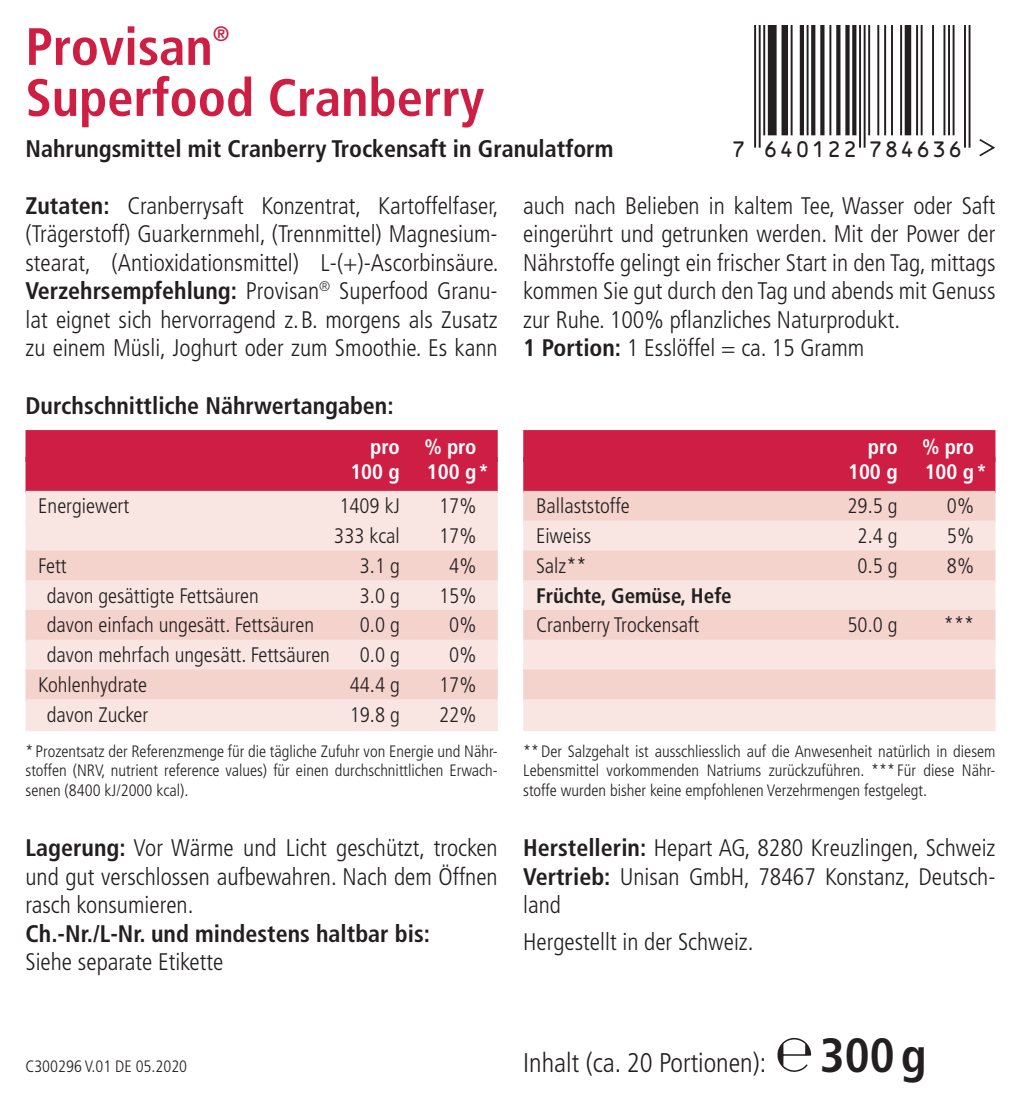
<style>
.page{position:relative;width:1021px;height:1106px;background:#fff}
.page>*{position:absolute;margin:0;border:0;box-sizing:border-box;transform-origin:0 0}
.t1{font:700 condensed 52.5px "Frutiger";color:#ce1e43}
.t2{font:300 condensed 27px "Frutiger";color:#231f20}
.t3{font:300 condensed 24px/28.5px "Frutiger";color:#231f20;text-align:justify}
.t4{font:700 condensed 24px "Frutiger";color:#231f20}
.t5{font:300 condensed 21px "Frutiger";color:#231f20}
.t6{font:700 condensed 21px/25.5px "Frutiger";color:#fff}
.t7{font:700 condensed 21px "Frutiger";color:#231f20}
.t8{font:700 condensed 21px "Frutiger";color:#ce1e43}
.t9{font:20.4px "OCRB";letter-spacing:.055em;color:#231f20}
.t10{font:300 condensed 16.5px/19.5px "Frutiger";color:#231f20;text-align:justify}
.s1{font-weight:700}
.s2{font-weight:700;font-size:48px}
</style>
<div class="page">
<hr style="left:754px;top:26px;width:2px;height:122px;background:#231f20">
<hr style="left:758px;top:26px;width:2px;height:122px;background:#231f20">
<hr style="left:763px;top:26px;width:2px;height:109px;background:#231f20">
<div style="left:767px;top:26px;width:9px;height:109px;background:#231f20"></div>
<div style="left:781px;top:26px;width:7px;height:109px;background:#231f20"></div>
<hr style="left:790px;top:26px;width:2px;height:109px;background:#231f20">
<div style="left:799px;top:26px;width:5px;height:109px;background:#231f20"></div>
<hr style="left:806px;top:26px;width:2px;height:109px;background:#231f20">
<svg style="left:811px;top:26px;width:4px;height:109px"></svg>
<svg style="left:820px;top:26px;width:4px;height:109px"></svg>
<hr style="left:829px;top:26px;width:2px;height:109px;background:#231f20">
<svg style="left:836px;top:26px;width:4px;height:109px"></svg>
<svg style="left:845px;top:26px;width:4px;height:109px"></svg>
<svg style="left:852px;top:26px;width:4px;height:109px"></svg>
<hr style="left:859px;top:26px;width:2px;height:122px;background:#231f20">
<hr style="left:863px;top:26px;width:2px;height:122px;background:#231f20">
<hr style="left:868px;top:26px;width:2px;height:109px;background:#231f20">
<hr style="left:877px;top:26px;width:2px;height:109px;background:#231f20">
<hr style="left:884px;top:26px;width:2px;height:109px;background:#231f20">
<hr style="left:891px;top:26px;width:2px;height:109px;background:#231f20">
<hr style="left:900px;top:26px;width:2px;height:109px;background:#231f20">
<div style="left:904px;top:26px;width:7px;height:109px;background:#231f20"></div>
<hr style="left:916px;top:26px;width:2px;height:109px;background:#231f20">
<hr style="left:920px;top:26px;width:2px;height:109px;background:#231f20">
<hr style="left:932px;top:26px;width:2px;height:109px;background:#231f20">
<hr style="left:943px;top:26px;width:2px;height:109px;background:#231f20">
<hr style="left:948px;top:26px;width:2px;height:109px;background:#231f20">
<hr style="left:952px;top:26px;width:2px;height:109px;background:#231f20">
<hr style="left:964px;top:26px;width:1px;height:122px;background:#231f20">
<hr style="left:968px;top:26px;width:2px;height:122px;background:#231f20">
<svg style="left:979px;top:139px;width:16px;height:18px"></svg>
<div style="left:26px;top:430px;width:471px;height:32px;background:#ce1e43"></div>
<div style="left:26px;top:457px;width:471px;height:36px;background:#ce1e43"></div>
<div style="left:26px;top:491px;width:471px;height:32px;background:#f9e5e1"></div>
<div style="left:26px;top:520px;width:471px;height:32px;background:#f9e5e1"></div>
<div style="left:26px;top:550px;width:471px;height:32px;background:#f5d3cd"></div>
<div style="left:26px;top:580px;width:471px;height:32px;background:#f9e5e1"></div>
<div style="left:26px;top:610px;width:471px;height:32px;background:#f5d3cd"></div>
<div style="left:26px;top:639px;width:471px;height:32px;background:#f9e5e1"></div>
<div style="left:26px;top:669px;width:471px;height:32px;background:#f5d3cd"></div>
<div style="left:26px;top:699px;width:471px;height:32px;background:#f9e5e1"></div>
<svg style="left:777px;top:1037px;width:34px;height:34px"></svg>
<div style="left:523px;top:430px;width:472px;height:32px;background:#ce1e43"></div>
<div style="left:523px;top:457px;width:472px;height:36px;background:#ce1e43"></div>
<div style="left:523px;top:491px;width:472px;height:32px;background:#f5d3cd"></div>
<div style="left:523px;top:520px;width:472px;height:32px;background:#f9e5e1"></div>
<div style="left:523px;top:550px;width:472px;height:32px;background:#f5d3cd"></div>
<div style="left:523px;top:580px;width:472px;height:32px;background:#f9e5e1"></div>
<div style="left:523px;top:610px;width:472px;height:32px;background:#f5d3cd"></div>
<div style="left:523px;top:639px;width:472px;height:32px;background:#f9e5e1"></div>
<div style="left:523px;top:669px;width:472px;height:32px;background:#f5d3cd"></div>
<div style="left:523px;top:699px;width:472px;height:32px;background:#f9e5e1"></div>
<h1 class="t1" style="left:26px;top:25px;width:189px">Provisan</h1>
<p class="t8" style="left:213px;top:25px;width:18px">®</p>
<h1 class="t1" style="left:26px;top:76px;width:460px">Superfood Cranberry</h1>
<p class="t4" style="left:26px;top:139px;width:589px">Nahrungsmittel mit Cranberry Trockensaft in Granulatform</p>
<p class="t9" style="left:731px;top:138px;width:233px">7 640122 784636</p>
<p class="t3" style="left:26px;top:193px;width:474px"><span class="s1">Zutaten:</span> Cranberrysaft Konzentrat, Kartoffelfaser, (Trägerstoff) Guarkernmehl, (Trennmittel) Magnesium&shy;stearat, (Antioxidationsmittel) L-(+)-Ascorbinsäure.<br><span class="s1">Verzehrsempfehlung:</span> Provisan<sup>®</sup> Super food Granu&shy;lat eignet sich hervor ragend z. B. morgens als Zusatz zu einem Müsli, Joghurt oder zum Smoothie. Es kann</p>
<p class="t4" style="left:26px;top:395px;width:369px">Durchschnittliche Nährwertangaben:</p>
<p class="t6" style="left:350px;top:435px;width:128px;text-indent:20px">pro % pro<br>100 g</p>
<p class="t6" style="left:427px;top:461px;width:64px">100 g *</p>
<p class="t5" style="left:38px;top:497px;width:93px">Energiewert</p>
<p class="t5" style="left:339px;top:497px;width:62px">1409 kJ</p>
<p class="t5" style="left:439px;top:497px;width:39px">17%</p>
<p class="t5" style="left:334px;top:527px;width:67px">333 kcal</p>
<p class="t5" style="left:439px;top:527px;width:39px">17%</p>
<p class="t5" style="left:38px;top:557px;width:30px">Fett</p>
<p class="t5" style="left:360px;top:557px;width:41px">3.1 g</p>
<p class="t5" style="left:449px;top:557px;width:29px">4%</p>
<p class="t5" style="left:47px;top:586px;width:213px">davon gesättigte Fettsäuren</p>
<p class="t5" style="left:360px;top:586px;width:41px">3.0 g</p>
<p class="t5" style="left:439px;top:586px;width:39px">15%</p>
<p class="t5" style="left:47px;top:616px;width:269px">davon einfach ungesätt. Fettsäuren</p>
<p class="t5" style="left:360px;top:616px;width:41px">0.0 g</p>
<p class="t5" style="left:449px;top:616px;width:29px">0%</p>
<p class="t5" style="left:47px;top:646px;width:285px">davon mehrfach ungesätt. Fettsäuren</p>
<p class="t5" style="left:360px;top:646px;width:41px">0.0 g</p>
<p class="t5" style="left:449px;top:646px;width:29px">0%</p>
<p class="t5" style="left:38px;top:676px;width:110px">Kohlenhydrate</p>
<p class="t5" style="left:350px;top:676px;width:52px">44.4 g</p>
<p class="t5" style="left:439px;top:676px;width:39px">17%</p>
<p class="t5" style="left:47px;top:705px;width:103px">davon Zucker</p>
<p class="t5" style="left:350px;top:705px;width:52px">19.8 g</p>
<p class="t5" style="left:439px;top:705px;width:39px">22%</p>
<p class="t10" style="left:26px;top:742px;width:473px">* Prozentsatz der Referenzmenge für die tägliche Zufuhr von Energie und Nähr&shy;stoffen (NRV, nutrient reference values) für einen durchschnittlichen Erwach&shy;senen (8400 kJ/2000 kcal).</p>
<p class="t3" style="left:26px;top:835px;width:473px"><span class="s1">Lagerung:</span> Vor Wärme und Licht geschützt, trocken und gut verschlossen aufbewahren. Nach dem Öffnen rasch konsumieren.</p>
<p class="t4" style="left:26px;top:923px;width:406px">Ch.-Nr./L-Nr. und mindestens haltbar bis:</p>
<p class="t3" style="left:26px;top:949px;width:199px">Siehe separate Etikette</p>
<p class="t10" style="left:26px;top:1057px;width:163px">C300296 V.01 DE 05.2020</p>
<p class="t3" style="left:523px;top:193px;width:473px;text-align:left">auch nach Belieben in kaltem Tee, Wasser oder Saft eingerührt und getrunken werden. Mit der Power der Nährstoffe gelingt ein frischer Start in den Tag, mittags kommen Sie gut durch den Tag und abends mit Genuss zur Ruhe. 100% pflanzliches Naturprodukt.<br><span class="s1">1 Portion:</span> 1 Esslöffel = ca. 15 Gramm</p>
<p class="t6" style="left:848px;top:435px;width:128px;text-indent:20px">pro % pro<br>100 g</p>
<p class="t6" style="left:924px;top:461px;width:64px">100 g *</p>
<p class="t5" style="left:536px;top:497px;width:95px">Ballaststoffe</p>
<p class="t5" style="left:847px;top:497px;width:52px">29.5 g</p>
<p class="t5" style="left:947px;top:497px;width:29px">0%</p>
<p class="t5" style="left:536px;top:527px;width:57px">Eiweiss</p>
<p class="t5" style="left:857px;top:527px;width:41px">2.4 g</p>
<p class="t5" style="left:947px;top:527px;width:29px">5%</p>
<p class="t5" style="left:536px;top:557px;width:52px">Salz**</p>
<p class="t5" style="left:857px;top:557px;width:41px">0.5 g</p>
<p class="t5" style="left:947px;top:557px;width:29px">8%</p>
<p class="t7" style="left:536px;top:586px;width:197px">Früchte, Gemüse, Hefe</p>
<p class="t5" style="left:536px;top:616px;width:165px">Cranberry Trockensaft</p>
<p class="t5" style="left:847px;top:616px;width:52px">50.0 g</p>
<p class="t5" style="left:943px;top:616px;width:32px">***</p>
<p class="t10" style="left:523px;top:742px;width:473px">** Der Salzgehalt ist ausschliesslich auf die Anwesenheit natürlich in diesem Lebensmittel vorkommenden Natriums zurückzuführen. *** Für diese Nähr&shy;stoffe wurden bisher keine empfohlenen Verzehr mengen festgelegt.</p>
<p class="t3" style="left:523px;top:835px;width:473px"><span class="s1">Herstellerin:</span> Hepart AG, 8280 Kreuzlingen, Schweiz <span class="s1">Vertrieb:</span> Unisan GmbH, 78467 Konstanz, Deutsch&shy;land</p>
<p class="t3" style="left:523px;top:929px;width:232px">Hergestellt in der Schweiz.</p>
<p class="t2" style="left:523px;top:1051px;width:405px">Inhalt (ca. 20 Portionen): <span class="s2">300 g</span></p>
</div>
